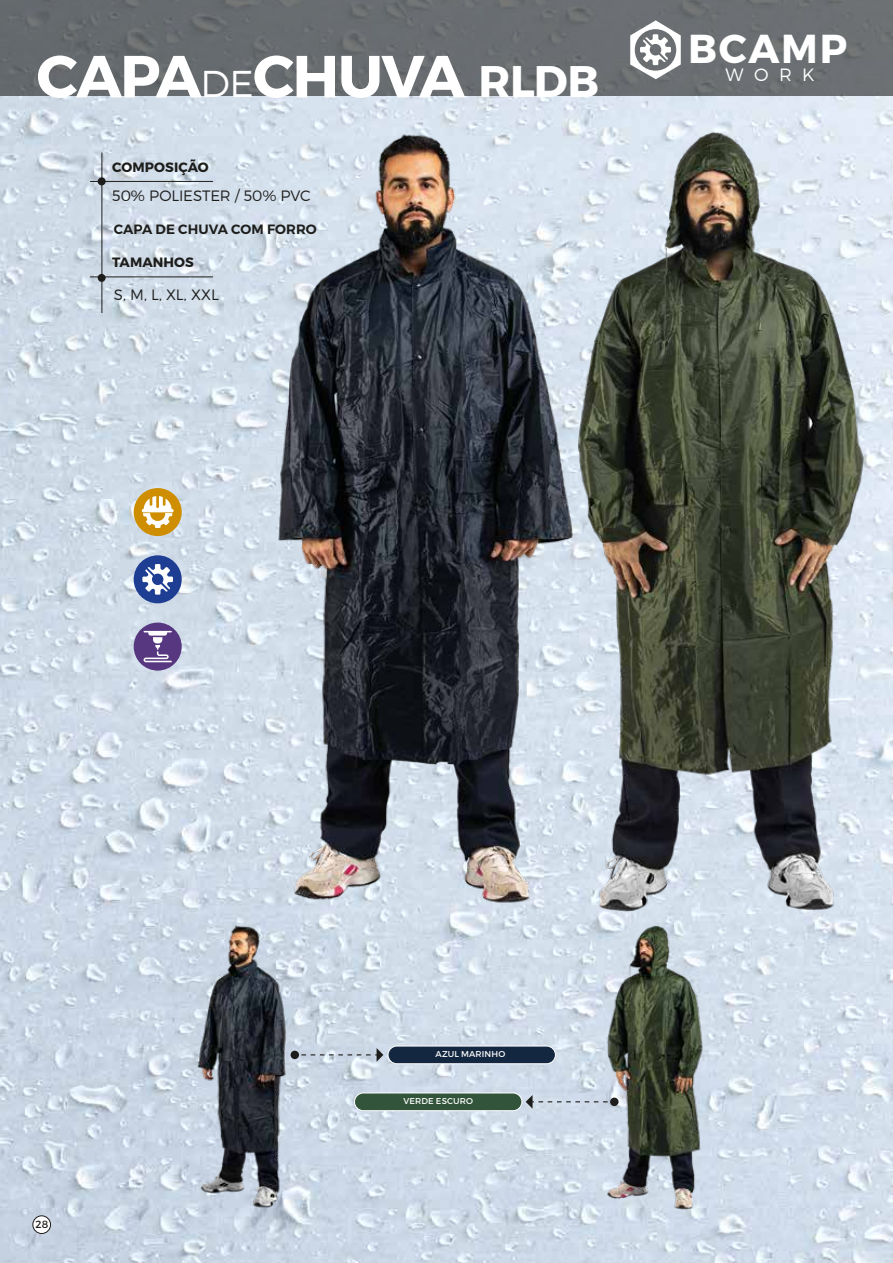
<style>
.page{position:relative;width:893px;height:1263px;background:#fff}
.page>*{position:absolute;margin:0;border:0;box-sizing:border-box;transform-origin:0 0}
.t1{font:700 59.4px "Montserrat";letter-spacing:-.03em;color:#fff}
.t2{font:700 40.35px "Montserrat";letter-spacing:.045em;color:#fff}
.t3{font:300 17.85px "Montserrat";color:#fff}
.t4{font:300 15px "Montserrat";letter-spacing:-.005em;color:#1d1d1b}
.t5{font:600 13.5px "Montserrat";color:#1d1d1b}
.t6{font:700 13.5px "Montserrat";letter-spacing:.005em;color:#1d1d1b}
.t7{font:10.35px "Montserrat";color:#1d1d1b}
.t8{font:8.55px "Montserrat";letter-spacing:.015em;color:#fff}
.s1{font-weight:300;font-size:37.35px}
.s2{font-size:44.25px}
</style>
<div class="page">
<img style="left:0;top:96px;width:893px;height:1167px">
<div style="left:0;top:0;width:893px;height:96px;background:#696d70"></div>
<svg style="left:630px;top:20px;width:51px;height:59px"></svg>
<hr style="left:102px;top:153px;width:1px;height:160px;background:#1d1d1b">
<hr style="left:90px;top:181px;width:123px;height:1px;background:#1d1d1b">
<hr style="left:90px;top:276px;width:123px;height:1px;background:#1d1d1b">
<div style="left:98px;top:177px;width:8px;height:8px;background:#1d1d1b;border-radius:50%"></div>
<div style="left:98px;top:274px;width:8px;height:8px;background:#1d1d1b;border-radius:50%"></div>
<div style="left:388px;top:1046px;width:167px;height:18px;background:#142740;border-radius:9px"></div>
<div style="left:388px;top:1046px;width:168px;height:18px;border:1px solid #fff;border-radius:9px"></div>
<img style="left:196px;top:924px;width:92px;height:288px">
<img style="left:275px;top:129px;width:301px;height:779px">
<img style="left:606px;top:925px;width:98px;height:286px">
<img style="left:577px;top:131px;width:288px;height:781px">
<div style="left:134px;top:555px;width:48px;height:48px;background:#1d3e92;border-radius:50%"></div>
<svg style="left:142px;top:564px;width:31px;height:31px"></svg>
<div style="left:134px;top:622px;width:48px;height:49px;background:#563780;border-radius:50%"></div>
<svg style="left:144px;top:631px;width:28px;height:31px"></svg>
<div style="left:134px;top:488px;width:48px;height:48px;background:#ce8e00;border-radius:50%"></div>
<svg style="left:142px;top:496px;width:32px;height:32px"></svg>
<div style="left:354px;top:1093px;width:168px;height:18px;background:#31543b;border-radius:9px"></div>
<div style="left:354px;top:1093px;width:168px;height:18px;border:1px solid #fff;border-radius:9px"></div>
<svg style="left:526px;top:1095px;width:88px;height:14px"></svg>
<div style="left:610px;top:1097px;width:9px;height:9px;background:#1d1d1b;border-radius:50%"></div>
<svg style="left:295px;top:1048px;width:88px;height:14px"></svg>
<div style="left:291px;top:1051px;width:8px;height:8px;background:#1d1d1b;border-radius:50%"></div>
<div style="left:33px;top:1216px;width:18px;height:17px;background:#fff;border-radius:50%"></div>
<div style="left:33px;top:1215px;width:18px;height:19px;border:1px solid #1d1d1b;border-radius:50%"></div>
<h1 class="t1" style="left:36px;top:40px;width:564px">CAPA<span class="s1">DE</span>CHUVA <span class="s2">RLDB</span></h1>
<p class="t6" style="left:112px;top:158px;width:98px">COMPOSIÇÃO</p>
<p class="t4" style="left:112px;top:186px;width:200px">50% POLIESTER / 50% PVC</p>
<p class="t5" style="left:114px;top:221px;width:204px">CAPA DE CHUVA COM FORRO</p>
<p class="t6" style="left:112px;top:254px;width:83px">TAMANHOS</p>
<p class="t4" style="left:114px;top:286px;width:107px">S, M, L, XL, XXL</p>
<h2 class="t2" style="left:688px;top:24px;width:160px">BCAMP</h2>
<p class="t3" style="left:726px;top:64px;width:91px">WORK</p>
<p class="t7" style="left:36px;top:1218px;width:14px">28</p>
<p class="t8" style="left:435px;top:1049px;width:71px">AZUL MARINHO</p>
<p class="t8" style="left:403px;top:1096px;width:71px">VERDE ESCURO</p>
</div>
